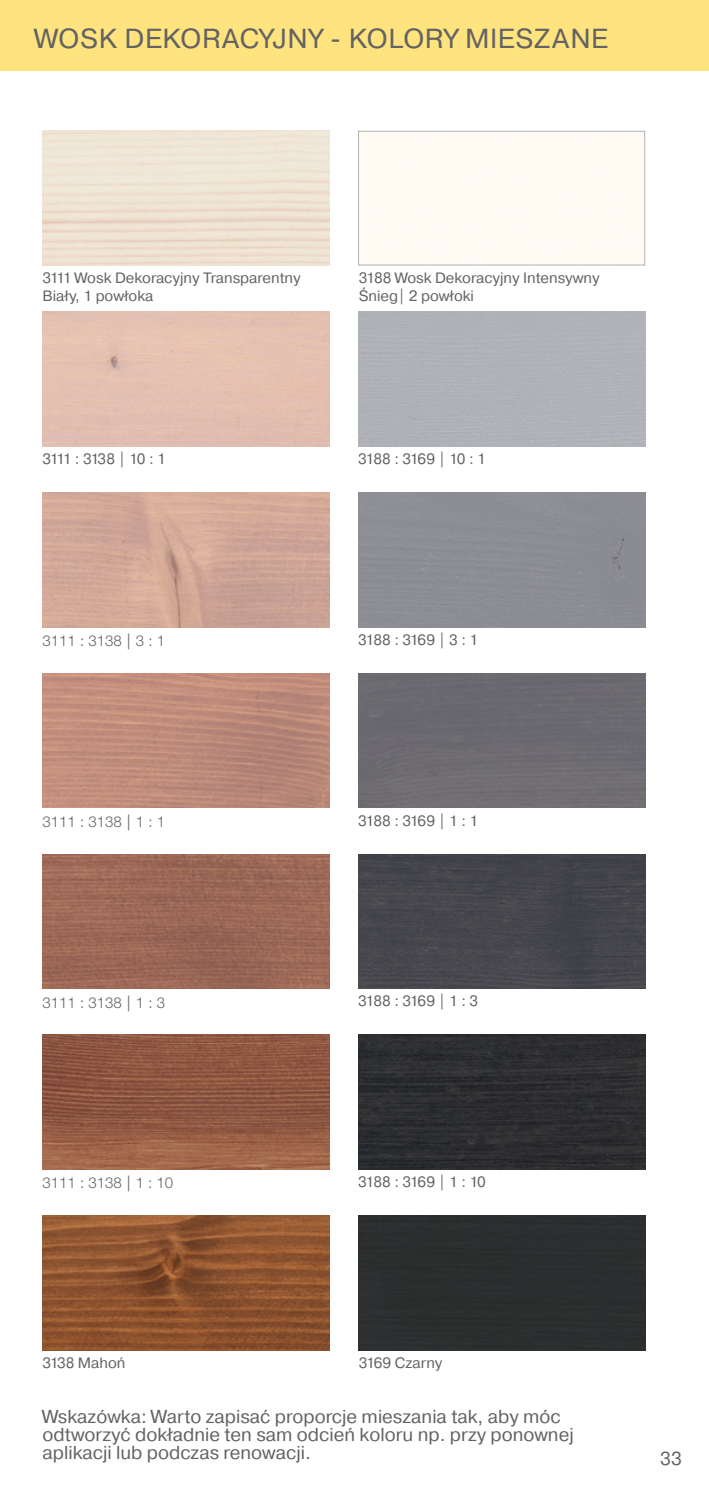
<style>
.page{position:relative;width:709px;height:1489px;background:#fff}
.page>*{position:absolute;margin:0;border:0;box-sizing:border-box;transform-origin:0 0}
.t1{font:27.5px "Pragmatica";letter-spacing:.025em;color:#646363}
.t2{font:18.75px/18px "Pragmatica";color:#646363}
.t3{font:15px/18px "Pragmatica";color:#646363}
.t4{font:300 15px "Helvetica Neue";color:#646363}
.t5{font:15px "Pragmatica";letter-spacing:-.05em;color:#646363}
.t6{font:15px "Pragmatica";letter-spacing:-.06em;color:#646363}
.t7{font:15px "Pragmatica";letter-spacing:-.09em;color:#646363}
.s1{font-family:"Pragmatica";font-weight:400}
</style>
<div class="page">
<div style="left:0;top:0;width:709px;height:71px;background:#ffe37e"></div>
<div style="left:358px;top:492px;width:287px;height:135px;background:#8c8d93"></div>
<img style="left:43px;top:492px;width:287px;height:135px">
<div style="left:358px;top:673px;width:287px;height:135px;background:#6c6a70"></div>
<img style="left:43px;top:673px;width:287px;height:135px">
<div style="left:358px;top:854px;width:287px;height:134px;background:#45464b"></div>
<img style="left:43px;top:854px;width:287px;height:134px">
<img style="left:358px;top:1034px;width:287px;height:135px">
<img style="left:43px;top:1034px;width:287px;height:135px">
<div style="left:358px;top:131px;width:287px;height:134px;border:1px solid #b3b2b2"></div>
<div style="left:358px;top:1215px;width:287px;height:135px;background:#2c2e2f"></div>
<img style="left:43px;top:1215px;width:287px;height:135px">
<h1 class="t1" style="left:35px;top:21px;width:574px">WOSK DEKORACYJNY - KOLORY MIESZANE</h1>
<p class="t3" style="left:43px;top:269px;width:259px">3111 Wosk Dekoracyjny Transparentny<br>Biały, 1 powłoka</p>
<p class="t3" style="left:359px;top:269px;width:242px">3188 Wosk Dekoracyjny Intensywny<br>Śnieg| 2 powłoki</p>
<p class="t7" style="left:43px;top:449px;width:125px">3111 : 3138 | 10 : 1</p>
<p class="t6" style="left:358px;top:449px;width:129px">3188 : 3169 | 10 : 1</p>
<p class="t4" style="left:43px;top:631px;width:124px">3111 : 3138 <span class="s1">|</span> 3 : 1</p>
<p class="t5" style="left:358px;top:630px;width:122px">3188 : 3169 | 3 : 1</p>
<p class="t4" style="left:43px;top:812px;width:124px">3111 : 3138 <span class="s1">|</span> 1 : 1</p>
<p class="t5" style="left:358px;top:811px;width:122px">3188 : 3169 | 1 : 1</p>
<p class="t4" style="left:43px;top:993px;width:124px">3111 : 3138 <span class="s1">|</span> 1 : 3</p>
<p class="t5" style="left:358px;top:991px;width:122px">3188 : 3169 | 1 : 3</p>
<p class="t4" style="left:43px;top:1173px;width:132px">3111 : 3138 <span class="s1">|</span> 1 : 10</p>
<p class="t6" style="left:358px;top:1172px;width:129px">3188 : 3169 | 1 : 10</p>
<p class="t3" style="left:43px;top:1353px;width:85px">3138 Mahoń</p>
<p class="t3" style="left:359px;top:1353px;width:85px">3169 Czarny</p>
<p class="t2" style="left:43px;top:1407px;width:532px">Wskazówka: Warto zapisać proporcje mieszania tak, aby móc odtworzyć dokładnie ten sam odcień koloru np. przy ponownej aplikacji lub podczas renowacji.</p>
<p class="t2" style="left:660px;top:1449px;width:23px">33</p>
</div>
